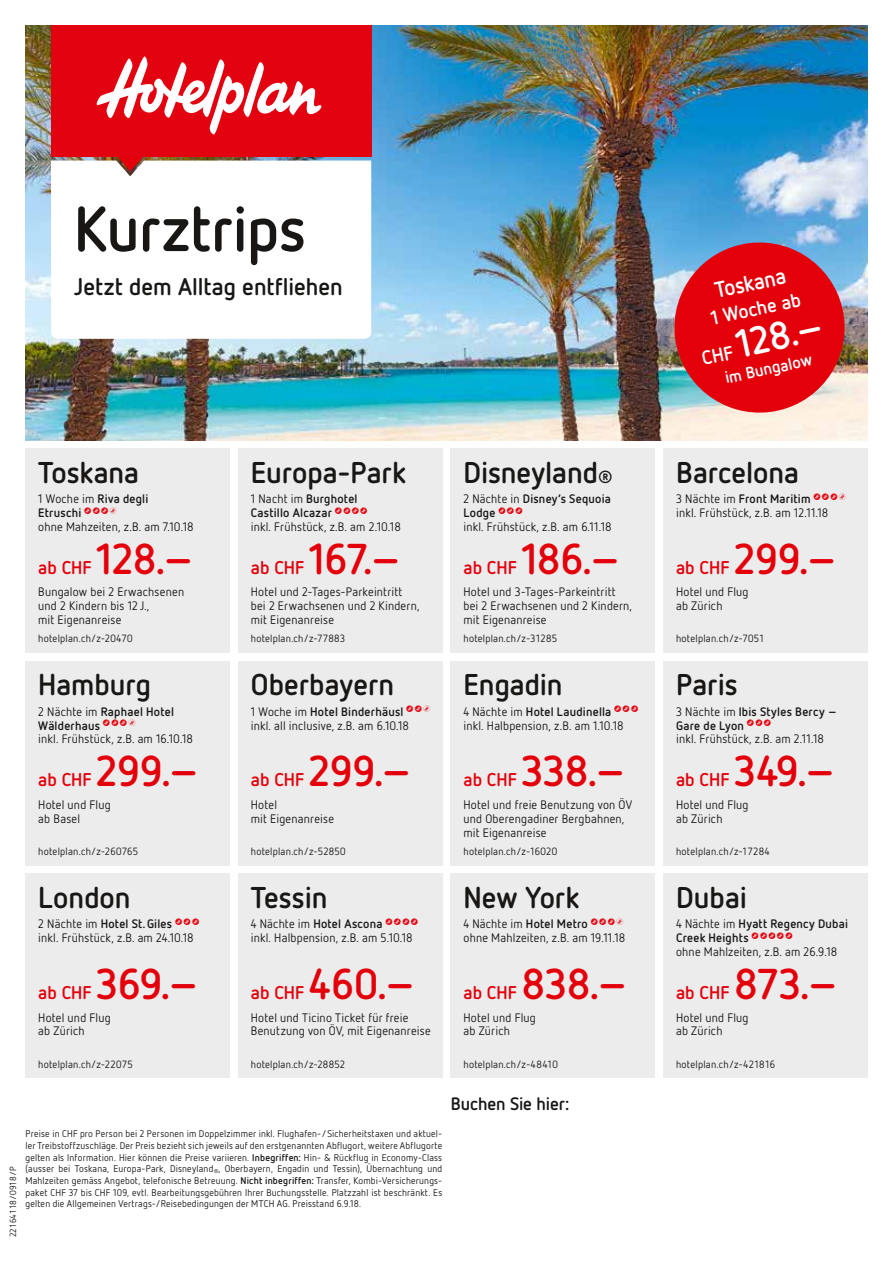
<style>
.page{position:relative;width:893px;height:1263px;background:#fff}
.page>*{position:absolute;margin:0;border:0;box-sizing:border-box;transform-origin:0 0}
.t1{font:700 63px "Netto OT";letter-spacing:-.005em;color:#181716}
.t2{font:700 43.05px "Netto OT";letter-spacing:-.005em;color:#e3000b}
.t3{font:700 39px "Netto OT";color:#fff}
.t4{font:700 30px "Netto OT";color:#181716}
.t5{font:700 24px "Netto OT";color:#181716}
.t6{font:700 22.5px "Netto OT";color:#fff;scale:.96 1}
.t7{font:700 19.5px "Netto OT";color:#fff}
.t8{font:700 18.45px "Netto OT";color:#e3000b}
.t9{font:700 18px "Netto OT";letter-spacing:-.005em;color:#181716}
.t10{font:700 16.5px "Netto OT";color:#fff}
.t11{font:12.3px/13.8px "Netto OT";letter-spacing:.015em;color:#181716}
.t12{font:10.5px "Netto OT";letter-spacing:.02em;color:#181716}
.t13{font:9.75px/11.7px "Netto OT";letter-spacing:.02em;color:#181716;text-align:justify}
.t14{font:9px "Netto OT";color:#181716}
.s1{font-weight:700}
.s2{font-size:17.55px}
.s3{font-size:5.7px}
.s4{font-size:19.5px}
</style>
<div class="page">
<img style="left:26px;top:26px;width:841px;height:414px">
<svg style="left:51px;top:181px;width:320px;height:158px"></svg>
<div style="left:51px;top:26px;width:320px;height:131px;background:#e30210"></div>
<svg style="left:96px;top:56px;width:225px;height:78px"></svg>
<img style="left:51px;top:157px;width:320px;height:24px">
<svg style="left:669px;top:237px;width:181px;height:181px;background:#ce3c48"></svg>
<div style="left:26px;top:449px;width:204px;height:204px;background:#ececec"></div>
<div style="left:238px;top:449px;width:204px;height:204px;background:#ececec"></div>
<div style="left:451px;top:449px;width:204px;height:204px;background:#ececec"></div>
<div style="left:663px;top:449px;width:204px;height:204px;background:#ececec"></div>
<div style="left:26px;top:661px;width:204px;height:204px;background:#ececec"></div>
<div style="left:238px;top:661px;width:204px;height:204px;background:#ececec"></div>
<div style="left:451px;top:661px;width:204px;height:204px;background:#ececec"></div>
<div style="left:663px;top:661px;width:204px;height:204px;background:#ececec"></div>
<div style="left:26px;top:874px;width:204px;height:204px;background:#ececec"></div>
<div style="left:238px;top:874px;width:204px;height:204px;background:#ececec"></div>
<div style="left:451px;top:874px;width:204px;height:204px;background:#ececec"></div>
<div style="left:663px;top:874px;width:204px;height:204px;background:#ececec"></div>
<h1 class="t1" style="left:74px;top:189px;width:234px">Kurztrips</h1>
<h3 class="t5" style="left:74px;top:271px;width:270px">Jetzt dem Alltag entfliehen</h3>
<h3 class="t4" style="left:38px;top:453px;width:102px">Toskana</h3>
<p class="t11" style="left:38px;top:492px;width:157px">1 Woche im <span class="s1">Riva degli<br>Etruschi</span> <sup>4446<br></sup>ohne Mahzeiten, z.B. am 7.10.18</p>
<h3 class="t8" style="left:38px;top:556px;width:55px">ab CHF</h3>
<h2 class="t2" style="left:96px;top:531px;width:100px">128.–</h2>
<p class="t11" style="left:38px;top:585px;width:147px">Bungalow bei 2 Erwachsenen und 2 Kindern bis 12 J.,<br>mit Eigenanreise</p>
<p class="t12" style="left:38px;top:632px;width:96px">hotelplan.ch/z-20470</p>
<h3 class="t4" style="left:251px;top:453px;width:156px">Europa-Park</h3>
<p class="t11" style="left:251px;top:492px;width:151px">1 Nacht im <span class="s1">Burghotel<br>Castillo Alcazar</span> <sup>4444<br></sup>inkl. Frühstück, z.B. am 2.10.18</p>
<h3 class="t8" style="left:251px;top:556px;width:55px">ab CHF</h3>
<h2 class="t2" style="left:309px;top:531px;width:95px">167.–</h2>
<p class="t11" style="left:251px;top:585px;width:170px">Hotel und 2-Tages-Parkeintritt bei 2 Erwachsenen und 2 Kindern, mit Eigenanreise</p>
<p class="t12" style="left:251px;top:632px;width:96px">hotelplan.ch/z-77883</p>
<h3 class="t4" style="left:463px;top:453px;width:151px">Disneyland<span class="s2">®</span></h3>
<p class="t11" style="left:463px;top:492px;width:150px">2 Nächte in <span class="s1">Disney’s Sequoia<br>Lodge</span> <sup>444<br></sup>inkl. Frühstück, z.B. am 6.11.18</p>
<h3 class="t8" style="left:463px;top:556px;width:55px">ab CHF</h3>
<h2 class="t2" style="left:521px;top:531px;width:101px">186.–</h2>
<p class="t11" style="left:463px;top:585px;width:170px">Hotel und 3-Tages-Parkeintritt bei 2 Erwachsenen und 2 Kindern, mit Eigenanreise</p>
<p class="t12" style="left:463px;top:632px;width:95px">hotelplan.ch/z-31285</p>
<h3 class="t4" style="left:38px;top:666px;width:114px">Hamburg</h3>
<p class="t11" style="left:38px;top:704px;width:156px">2 Nächte im <span class="s1">Raphael Hotel<br>Wälderhaus</span> <sup>4446<br></sup>inkl. Frühstück, z.B. am 16.10.18</p>
<h3 class="t8" style="left:38px;top:768px;width:55px">ab CHF</h3>
<h2 class="t2" style="left:96px;top:744px;width:106px">299.–</h2>
<p class="t11" style="left:38px;top:797px;width:74px">Hotel und Flug ab Basel</p>
<p class="t12" style="left:38px;top:845px;width:101px">hotelplan.ch/z-260765</p>
<h3 class="t4" style="left:251px;top:666px;width:145px">Oberbayern</h3>
<p class="t11" style="left:251px;top:704px;width:183px">1 Woche im <span class="s1">Hotel Binderhäusl</span> <sup>446 </sup>inkl. all inclusive, z.B. am 6.10.18</p>
<h2 class="t2" style="left:309px;top:744px;width:106px">299.–</h2>
<p class="t11" style="left:251px;top:797px;width:85px">Hotel<br>mit Eigenanreise</p>
<p class="t12" style="left:251px;top:845px;width:96px">hotelplan.ch/z-52850</p>
<h3 class="t8" style="left:251px;top:768px;width:55px">ab CHF</h3>
<h3 class="t4" style="left:463px;top:666px;width:101px">Engadin</h3>
<p class="t11" style="left:463px;top:704px;width:178px">4 Nächte im <span class="s1">Hotel Laudinella</span> <sup>444 </sup>inkl. Halbpension, z.B. am 1.10.18</p>
<h2 class="t2" style="left:521px;top:744px;width:107px">338.–</h2>
<p class="t11" style="left:463px;top:797px;width:170px">Hotel und freie Benutzung von ÖV und Oberengadiner Bergbahnen, mit Eigenanreise</p>
<p class="t12" style="left:463px;top:845px;width:95px">hotelplan.ch/z-16020</p>
<h3 class="t8" style="left:463px;top:768px;width:55px">ab CHF</h3>
<h3 class="t4" style="left:38px;top:878px;width:94px">London</h3>
<p class="t11" style="left:38px;top:917px;width:164px">2 Nächte im <span class="s1">Hotel St.Giles</span> <sup>444 </sup>inkl. Frühstück, z.B. am 24.10.18</p>
<h2 class="t2" style="left:96px;top:957px;width:105px">369.–</h2>
<p class="t11" style="left:38px;top:1010px;width:74px">Hotel und Flug ab Zürich</p>
<p class="t12" style="left:38px;top:1057px;width:96px">hotelplan.ch/z-22075</p>
<h3 class="t8" style="left:38px;top:981px;width:55px">ab CHF</h3>
<h3 class="t4" style="left:251px;top:878px;width:78px">Tessin</h3>
<p class="t11" style="left:251px;top:917px;width:170px">4 Nächte im <span class="s1">Hotel Ascona</span> <sup>4444 </sup>inkl. Halbpension, z.B. am 5.10.18</p>
<h2 class="t2" style="left:309px;top:957px;width:109px">460.–</h2>
<p class="t11" style="left:251px;top:1010px;width:181px">Hotel und Ticino Ticket für freie<br>Benutzung von ÖV, mit Eigenanreise</p>
<p class="t12" style="left:251px;top:1057px;width:96px">hotelplan.ch/z-28852</p>
<h3 class="t8" style="left:251px;top:981px;width:55px">ab CHF</h3>
<h3 class="t4" style="left:463px;top:878px;width:117px">New York</h3>
<p class="t11" style="left:463px;top:917px;width:163px">4 Nächte im <span class="s1">Hotel Metro</span> <sup>4446 </sup>ohne Mahlzeiten, z.B. am 19.11.18</p>
<h2 class="t2" style="left:521px;top:957px;width:109px">838.–</h2>
<p class="t11" style="left:463px;top:1010px;width:74px">Hotel und Flug ab Zürich</p>
<p class="t12" style="left:463px;top:1057px;width:96px">hotelplan.ch/z-48410</p>
<h3 class="t8" style="left:463px;top:981px;width:55px">ab CHF</h3>
<p class="t14" style="left:8px;top:1237px;width:72px;rotate:-90deg">22164118/0918/P</p>
<p class="t13" style="left:26px;top:1128px;width:418px">Preise in CHF pro Person bei 2 Personen im Doppelzimmer inkl. Flughafen-/Sicherheitstaxen und aktuel&shy;ler Treibstoffzuschläge. Der Preis bezieht sich jeweils auf den erstgenannten Abflugort, weitere Abflugorte gelten als Information. Hier können die Preise variieren. <span class="s1">Inbegriffen:</span> Hin- &amp; Rückflug in Economy-Class (ausser bei Toskana, Europa-Park, Disneyland<span class="s3">®</span>, Oberbayern, Engadin und Tessin), Übernachtung und Mahlzeiten gemäss Angebot, telefonische Betreuung. <span class="s1">Nicht inbegriffen:</span> Transfer, Kombi-Versicherungs&shy;paket CHF 37 bis CHF 109, evtl. Bearbeitungsgebühren Ihrer Buchungsstelle. Platzzahl ist beschränkt. Es gelten die Allgemeinen Vertrags-/Reisebedingungen der MTCH AG. Preisstand 6.9.18.</p>
<h3 class="t9" style="left:451px;top:1092px;width:120px">Buchen Sie hier:</h3>
<h3 class="t6" style="left:712px;top:276px;width:77px;rotate:-12deg">Toskana</h3>
<h3 class="t7" style="left:709px;top:306px;width:93px;rotate:-12deg">1 Woche ab</h3>
<h3 class="t3" style="left:696px;top:328px;width:127px;rotate:-12deg"><span class="s4">CHF</span> 128.–</h3>
<h3 class="t10" style="left:723px;top:367px;width:90px;rotate:-12deg">im Bungalow</h3>
<h3 class="t4" style="left:676px;top:453px;width:124px">Barcelona</h3>
<p class="t11" style="left:676px;top:492px;width:173px">3 Nächte im <span class="s1">Front Maritim</span> <sup>4446 </sup>inkl. Frühstück, z.B. am 12.11.18</p>
<h2 class="t2" style="left:734px;top:531px;width:106px">299.–</h2>
<p class="t11" style="left:676px;top:585px;width:74px">Hotel und Flug ab Zürich</p>
<p class="t12" style="left:676px;top:632px;width:90px">hotelplan.ch/z-7051</p>
<h3 class="t8" style="left:676px;top:556px;width:55px">ab CHF</h3>
<h3 class="t4" style="left:676px;top:666px;width:63px">Paris</h3>
<p class="t11" style="left:676px;top:704px;width:163px">3 Nächte im <span class="s1">Ibis Styles Bercy –<br>Gare de Lyon</span> <sup>444<br></sup>inkl. Frühstück, z.B. am 2.11.18</p>
<h3 class="t8" style="left:676px;top:768px;width:55px">ab CHF</h3>
<h2 class="t2" style="left:734px;top:744px;width:104px">349.–</h2>
<p class="t11" style="left:676px;top:797px;width:74px">Hotel und Flug ab Zürich</p>
<p class="t12" style="left:676px;top:845px;width:95px">hotelplan.ch/z-17284</p>
<h3 class="t4" style="left:676px;top:878px;width:72px">Dubai</h3>
<p class="t11" style="left:676px;top:917px;width:173px">4 Nächte im <span class="s1">Hyatt Regency Dubai<br>Creek Heights</span> <sup>44444<br></sup>ohne Mahlzeiten, z.B. am 26.9.18</p>
<h3 class="t8" style="left:676px;top:981px;width:55px">ab CHF</h3>
<h2 class="t2" style="left:734px;top:957px;width:106px">873.–</h2>
<p class="t11" style="left:676px;top:1010px;width:74px">Hotel und Flug ab Zürich</p>
<p class="t12" style="left:676px;top:1057px;width:101px">hotelplan.ch/z-421816</p>
</div>
